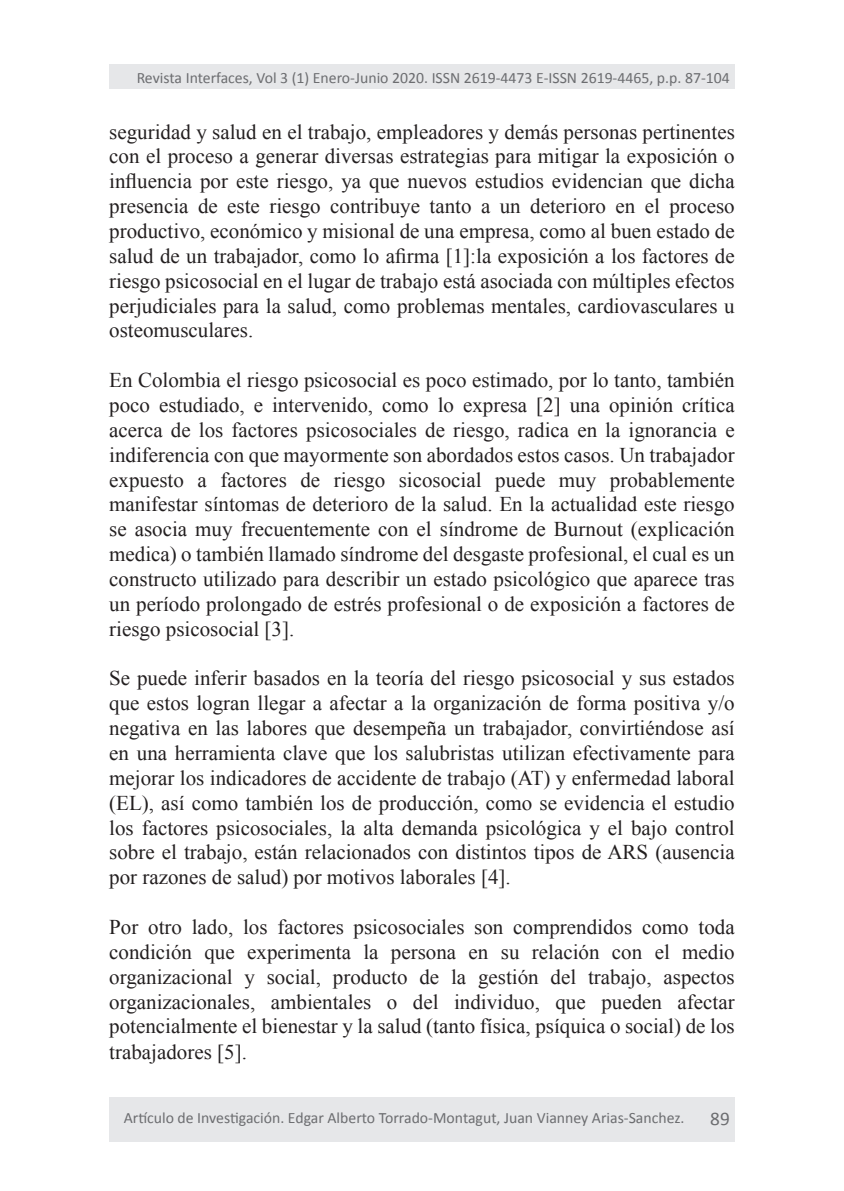
<style>
.page{position:relative;width:844px;height:1191px;background:#fff}
.page>*{position:absolute;margin:0;border:0;box-sizing:border-box;transform-origin:0 0}
.t1{font:21px/24.8px "Times New Roman";color:#231f20;text-align:justify}
.t2{font:19.25px "Calibri";color:#6c6d70}
.t3{font:15.75px "Calibri";color:#6c6d70}
</style>
<div class="page">
<div style="left:109px;top:1097px;width:625px;height:44px;background:#e6e7e9"></div>
<div style="left:109px;top:64px;width:625px;height:25px;background:#e6e7e9"></div>
<p class="t3" style="left:137px;top:68px;width:594px">Revista Interfaces, Vol 3 (1) Enero-Junio 2020. ISSN 2619-4473 E-ISSN 2619-4465, p.p. 87-104</p>
<p class="t1" style="left:109px;top:119px;width:627px">seguridad y salud en el trabajo, empleadores y demás personas pertinentes con el proceso a generar diversas estrategias para mitigar la exposición o influencia por este riesgo, ya que nuevos estudios evidencian que dicha presencia de este riesgo contribuye tanto a un deterioro en el proceso productivo, económico y misional de una empresa, como al buen estado de salud de un trabajador, como lo afirma [1]:la exposición a los factores de riesgo psicosocial en el lugar de trabajo está asociada con múltiples efectos perjudiciales para la salud, como problemas mentales, cardiovasculares u osteomusculares.</p>
<p class="t1" style="left:109px;top:367px;width:627px">En Colombia el riesgo psicosocial es poco estimado, por lo tanto, también poco estudiado, e intervenido, como lo expresa [2] una opinión crítica acerca de los factores psicosociales de riesgo, radica en la ignorancia e indiferencia con que mayormente son abordados estos casos. Un trabajador expuesto a factores de riesgo sicosocial puede muy probablemente manifestar síntomas de deterioro de la salud. En la actualidad este riesgo se asocia muy frecuentemente con el síndrome de Burnout (explicación medica) o también llamado síndrome del desgaste profesional, el cual es un constructo utilizado para describir un estado psicológico que aparece tras un período prolongado de estrés profesional o de exposición a factores de riesgo psicosocial [3].</p>
<p class="t1" style="left:109px;top:665px;width:627px">Se puede inferir basados en la teoría del riesgo psicosocial y sus estados que estos logran llegar a afectar a la organización de forma positiva y/o negativa en las labores que desempeña un trabajador, convirtiéndose así en una herramienta clave que los salubristas utilizan efectivamente para mejorar los indicadores de accidente de trabajo (AT) y enfermedad laboral (EL), así como también los de producción, como se evidencia el estudio los factores psicosociales, la alta demanda psicológica y el bajo control sobre el trabajo, están relacionados con distintos tipos de ARS (ausencia por razones de salud) por motivos laborales [4].</p>
<p class="t1" style="left:109px;top:914px;width:627px">Por otro lado, los factores psicosociales son comprendidos como toda condición que experimenta la persona en su relación con el medio organizacional y social, producto de la gestión del trabajo, aspectos organizacionales, ambientales o del individuo, que pueden afectar potencialmente el bienestar y la salud (tanto física, psíquica o social) de los trabajadores [5].</p>
<p class="t3" style="left:124px;top:1108px;width:562px">Artículo de Investigación. Edgar Alberto Torrado-Montagut, Juan Vianney Arias-Sanchez.</p>
<p class="t2" style="left:710px;top:1106px;width:21px">89</p>
</div>
